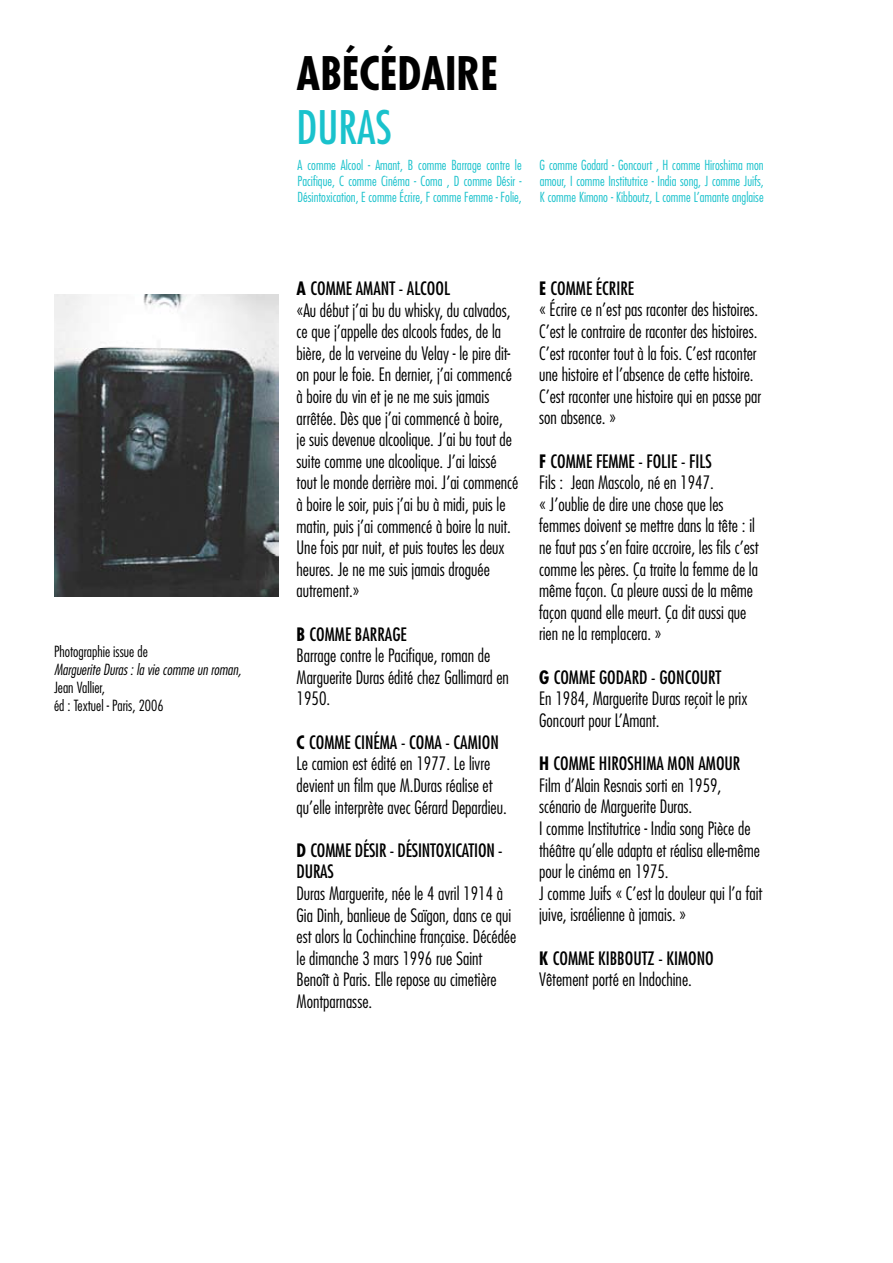
<style>
.page{position:relative;width:893px;height:1263px;background:#fff}
.page>*{position:absolute;margin:0;border:0;box-sizing:border-box;transform-origin:0 0}
.t1{font:700 condensed 45px "Futura";color:#000}
.t2{font:condensed 45px "Futura";color:#1ac2cc}
.t3{font:300 condensed 18px/21.6px "Futura";color:#000}
.t4{font:condensed 18px "Futura";letter-spacing:-.01em;color:#000}
.t5{font:300 condensed 15px/18px "Futura";color:#000}
.t6{font:italic 300 condensed 15px "Futura";color:#000}
.t7{font:300 condensed 13.5px/16.2px "Futura";color:#1ac2cc;text-align:justify}
.s1{font-weight:700}
.s2{font-weight:400}
</style>
<div class="page">
<img style="left:54px;top:295px;width:224px;height:302px">
<p class="t5" style="left:54px;top:642px;width:95px">Photographie issue de</p>
<p class="t6" style="left:54px;top:660px;width:189px">Marguerite Duras : la vie comme un roman,</p>
<p class="t5" style="left:54px;top:678px;width:111px">Jean Vallier,<br>éd : Textuel - Paris, 2006</p>
<h1 class="t1" style="left:297px;top:44px;width:104px">ABÉCÉDAIRE</h1>
<h1 class="t2" style="left:297px;top:99px;width:95px">DU RAS</h1>
<p class="t7" style="left:298px;top:156px;width:226px">A comme Alcool - Amant, B comme Barrage contre le Pacifique, C comme Cinéma - Coma , D comme Désir - Désintoxication, E comme Écrire, F comme Femme - Folie,</p>
<p class="t7" style="left:540px;top:156px;width:226px">G comme Godard - Goncourt , H comme Hiroshima mon amour, I comme Institutrice - India song, J comme Juifs, K comme Kimono - Kibboutz, L comme L’amante anglaise</p>
<p class="t3" style="left:297px;top:277px;width:223px"><span class="s1">A</span> <span class="s2">COMME AMANT - ALCOOL<br></span>«Au début j’ai bu du whisky, du calvados, ce que j’appelle des alcools fades, de la bière, de la verveine du Velay - le pire dit&shy;on pour le foie. En dernier, j’ai commencé à boire du vin et je ne me suis jamais arrêtée. Dès que j’ai commencé à boire,<br>je suis devenue alcoolique. J’ai bu tout de suite comme une alcoolique. J’ai laissé tout le monde derrière moi. J’ai commencé à boire le soir, puis j’ai bu à midi, puis le matin, puis j’ai commencé à boire la nuit.<br>Une fois par nuit, et puis toutes les deux heures. Je ne me suis jamais droguée autrement.»</p>
<p class="t3" style="left:297px;top:623px;width:214px"><span class="s1">B</span> <span class="s2">COMME BARRAGE<br></span>Barrage contre le Pacifique, roman de<br>Marguerite Duras édité chez Gallimard en<br>1950.</p>
<p class="t3" style="left:297px;top:731px;width:212px"><span class="s1">C</span> <span class="s2">COMME CIN ÉMA - COMA - CAMION<br></span>Le camion est édité en 1977. Le livre devient un film que M.Duras réalise et qu’elle interprète avec Gérard Depardieu.</p>
<p class="t4" style="left:297px;top:839px;width:173px"><span class="s1">D</span> COMME DÉSIR - DÉSINTOXICATION</p>
<p class="t4" style="left:498px;top:839px;width:6px">-</p>
<p class="t4" style="left:297px;top:860px;width:39px">DURAS</p>
<p class="t3" style="left:297px;top:882px;width:221px">Duras Marguerite, née le 4 avril 1914 à Gia Dinh, banlieue de Saïgon, dans ce qui est alors la Cochinchine française. Décédée le dimanche 3 mars 1996 rue Saint Benoît à Paris. Elle repose au cimetière Montparnasse.</p>
<p class="t3" style="left:539px;top:277px;width:224px"><span class="s1">E</span> <span class="s2">COMME ÉCRIRE<br></span>« Écrire ce n’est pas raconter des histoires.<br>C’est le contraire de raconter des histoires.<br>C’est raconter tout à la fois. C’est raconter une histoire et l’absence de cette histoire.<br>C’est raconter une histoire qui en passe par son absence. »</p>
<p class="t4" style="left:539px;top:450px;width:121px"><span class="s1">F</span> COMME FEMME - FOLIE</p>
<p class="t4" style="left:681px;top:450px;width:32px">- FILS</p>
<p class="t3" style="left:539px;top:471px;width:221px">Fils : Jean Mascolo, né en 1947.<br>« J’oublie de dire une chose que les femmes doivent se mettre dans la tête : il ne faut pas s’en faire accroire, les fils c’est comme les pères. Ça traite la femme de la même façon. Ca pleure aussi de la même façon quand elle meurt. Ça dit aussi que rien ne la remplacera. »</p>
<p class="t3" style="left:539px;top:666px;width:210px"><span class="s1">G</span> <span class="s2">COMME GODARD - GONCOURT<br></span>En 1984, Marguerite Duras reçoit le prix<br>Goncourt pour L’Amant.</p>
<p class="t3" style="left:539px;top:752px;width:225px"><span class="s1">H</span> <span class="s2">COMME HIROSHIMA MON AMOUR </span>Film d’Alain Resnais sorti en 1959, scénario de Marguerite Duras.<br>I comme Institutrice - India song Pièce de théâtre qu’elle adapta et réalisa elle-même pour le cinéma en 1975.<br>J comme Juifs « C’est la douleur qui l’a fait juive, israélienne à jamais. »</p>
<p class="t3" style="left:539px;top:947px;width:159px"><span class="s1">K</span> <span class="s2">COMME KIBBO UTZ - KIMONO<br></span>Vêtement porté en Indochine.</p>
</div>
